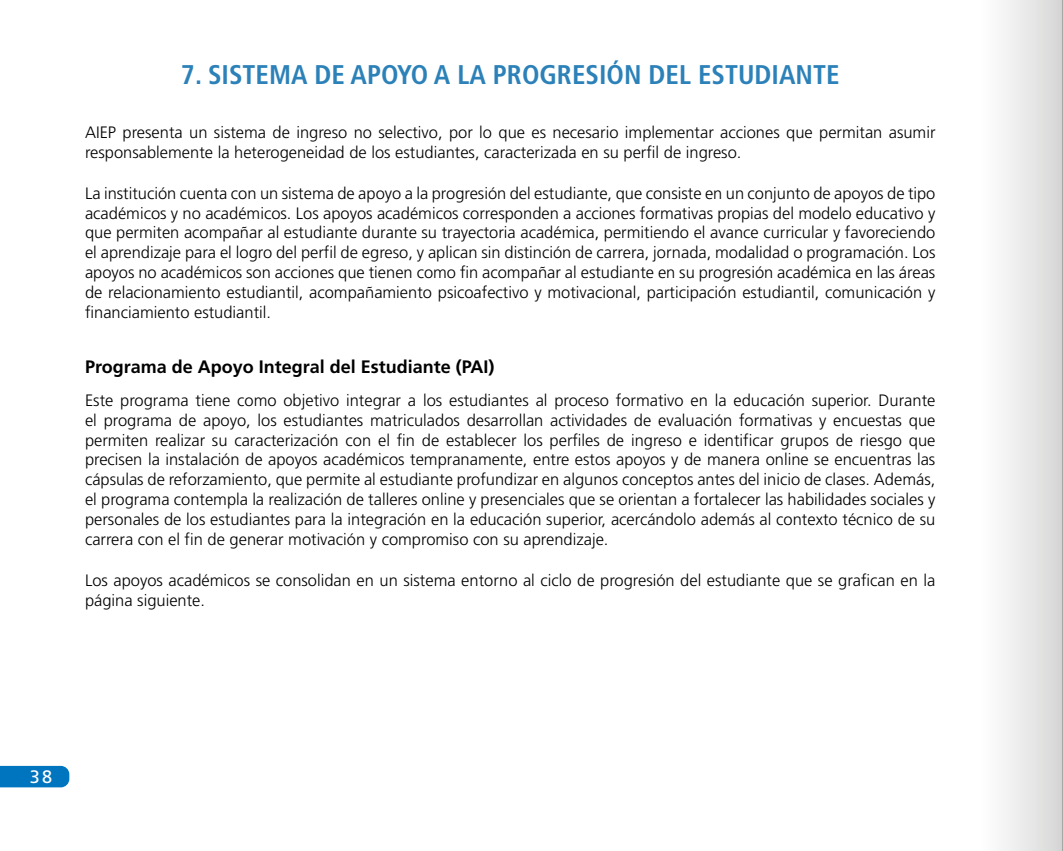
<style>
.page{position:relative;width:1063px;height:851px;background:#fff}
.page>*{position:absolute;margin:0;border:0;box-sizing:border-box;transform-origin:0 0}
.t1{font:700 condensed 27px "Frutiger";color:#2b81b8}
.t2{font:700 18px "Frutiger";color:#000}
.t3{font:18px "Frutiger";color:#fff}
.t4{font:300 16.5px/19.8px "Frutiger";color:#000}
</style>
<div class="page">
<div style="left:0;top:765px;width:69px;height:22px;background:#0075bf"></div>
<div style="left:980px;top:0;width:83px;height:850px;background:linear-gradient(to right,#fff,#d6d6d6)"></div>
<hr style="left:1062px;top:0;width:1px;height:850px;background:#a7a7a7">
<h1 class="t1" style="left:181px;top:59px;width:660px">7. SISTEMA DE APOYO A LA PROGRESIÓN DEL ESTUDIANTE</h1>
<p class="t4" style="left:85px;top:122px;width:852px">AIEP presenta un sistema de ingreso no selectivo, por lo que es necesario implementar acciones que permitan asumir responsablemente la heterogeneidad de los estudiantes, caracterizada en su perfil de ingreso.</p>
<p class="t4" style="left:85px;top:183px;width:852px;text-align:justify">La institución cuenta con un sistema de apoyo a la progresión del estudiante, que consiste en un conjunto de apoyos de tipo académicos y no académicos. Los apoyos académicos corresponden a acciones formativas propias del modelo educativo y que permiten acompañar al estudiante durante su trayectoria académica, permitiendo el avance curricular y favoreciendo el aprendizaje para el logro del perfil de egreso, y aplican sin distinción de carrera, jornada, modalidad o programación. Los apoyos no académicos son acciones que tienen como fin acompañar al estudiante en su progresión académica en las áreas de relacionamiento estudiantil, acompañamiento psicoafectivo y motivacional, participación estudiantil, comunicación y financiamiento estudiantil.</p>
<p class="t2" style="left:85px;top:356px;width:411px">Programa de Apoyo Integral del Estudiante (PAI)</p>
<p class="t4" style="left:85px;top:390px;width:852px;text-align:justify">Este programa tiene como objetivo integrar a los estudiantes al proceso formativo en la educación superior. Durante el programa de apoyo, los estudiantes matriculados desarrollan actividades de evaluación formativas y encuestas que permiten realizar su caracterización con el fin de establecer los perfiles de ingreso e identificar grupos de riesgo que precisen la instalación de apoyos académicos tempranamente, entre estos apoyos y de manera online se encuentras las cápsulas de reforzamiento, que permite al estudiante profundizar en algunos conceptos antes del inicio de clases. Además, el programa contempla la realización de talleres online y presenciales que se orientan a fortalecer las habilidades sociales y personales de los estudiantes para la integración en la educación superior, acercándolo además al contexto técnico de su carrera con el fin de generar motivación y compromiso con su aprendizaje.</p>
<p class="t4" style="left:85px;top:570px;width:852px">Los apoyos académicos se consolidan en un sistema entorno al ciclo de progresión del estudiante que se grafican en la página siguiente.</p>
<p class="t3" style="left:30px;top:766px;width:24px">38</p>
</div>
